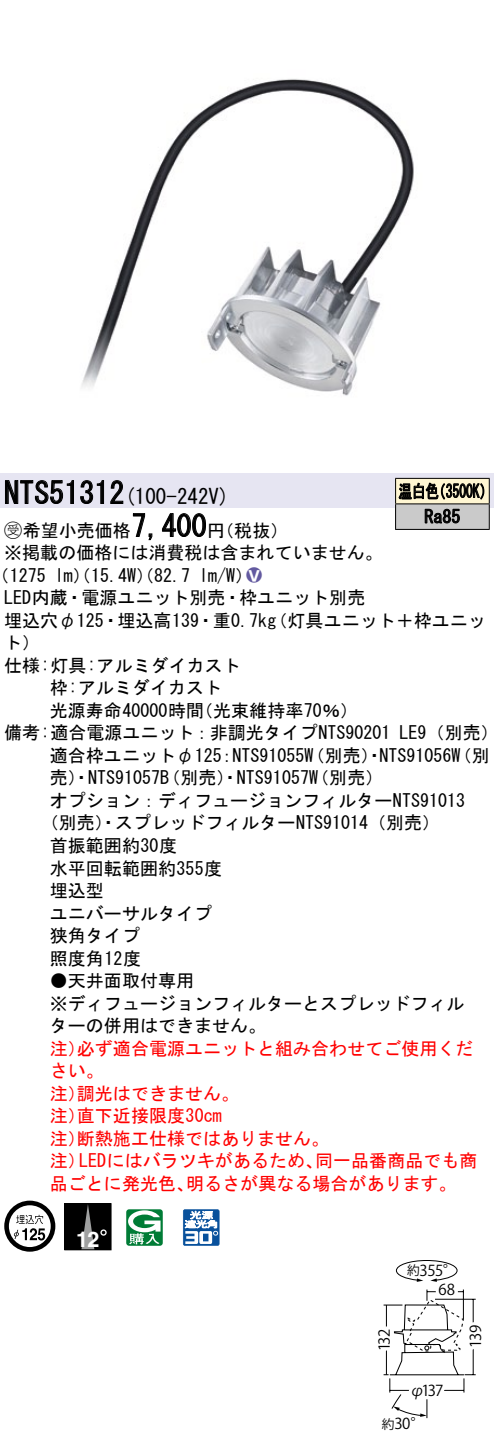
<style>
.page{position:relative;width:494px;height:1453px;background:#fff}
.page>*{position:absolute;margin:0;border:0;box-sizing:border-box;transform-origin:0 0}
.t1{font:30px "MS Gothic";color:#000}
.t2{font:700 21.6px "Helvetica LT Std";color:#fff}
.t3{font:21px "MS Gothic";color:#000}
.t4{font:18px/22.5px "MS Gothic";color:#000}
.t5{font:18px/22.5px "MS Gothic";color:#f00}
.t6{font:18px/25.5px "MS Gothic";color:#000;scale:.75 1}
.t7{font:18px "Ford Classification 1";color:#635aa0}
.t8{font:15px "ATC 436875472 d 44494 e 2 d 522 d 592 d 313330 90 pv RKSJ H";letter-spacing:-.045em;color:#000}
.t9{font:12.6px "ATC 436875472 d 44494 e 2 d 522 d 592 d 313330 90 pv RKSJ H";color:#000}
.s1{font-family:"Ford Classification 1"}
.s2{color:#fff}
</style>
<div class="page">
<img style="left:0;top:79px;width:493px;height:395px">
<div style="left:0;top:474px;width:493px;height:34px;background:#e6e5f2"></div>
<svg style="left:5px;top:480px;width:69px;height:24px"></svg>
<svg style="left:80px;top:480px;width:24px;height:24px"></svg>
<svg style="left:110px;top:480px;width:13px;height:24px"></svg>
<svg style="left:132px;top:513px;width:21px;height:27px"></svg>
<svg style="left:162px;top:513px;width:44px;height:24px"></svg>
<svg style="left:4px;top:1200px;width:51px;height:51px"></svg>
<div style="left:65px;top:1203px;width:46px;height:46px;background:#000"></div>
<svg style="left:81px;top:1205px;width:13px;height:43px"></svg>
<div style="left:64px;top:1203px;width:47px;height:47px;border:1px solid #000"></div>
<svg style="left:100px;top:1229px;width:6px;height:6px"></svg>
<svg style="left:126px;top:1209px;width:37px;height:36px"></svg>
<svg style="left:183px;top:1209px;width:36px;height:36px"></svg>
<hr style="left:395px;top:478px;width:94px;height:1px;background:#000">
<hr style="left:395px;top:529px;width:94px;height:1px;background:#000">
<svg style="left:395px;top:479px;width:94px;height:50px;background:#aca99d"></svg>
<svg style="left:383px;top:1260px;width:93px;height:159px"></svg>
<h1 class="t1" style="left:4px;top:478px;width:122px">NTS51312</h1>
<p class="t6" style="left:424px;top:478px;width:49px;text-indent:-26px">温白色<br>Ra85</p>
<p class="t6" style="left:432px;top:478px;width:82px">（3500 (K</p>
<p class="t3" style="left:124px;top:485px;width:106px">(100-242 (V</p>
<h1 class="t1" style="left:131px;top:511px;width:76px">7,400</h1>
<p class="t4" style="left:4px;top:519px;width:380px"><span class="s1">B</span>希望小売価格<br>※掲載の価格には消費税は含まれていません。</p>
<p class="t7" style="left:246px;top:566px;width:17px">2<span class="s2">8</span></p>
<p class="t4" style="left:207px;top:519px;width:82px">（円税抜(</p>
<p class="t4" style="left:199px;top:564px;width:55px">l m (W/</p>
<p class="t4" style="left:-8px;top:564px;width:56px">（1275</p>
<p class="t4" style="left:4px;top:586px;width:362px">LED内蔵・電源ユニット別売・枠ユニット別売</p>
<p class="t4" style="left:269px;top:609px;width:217px">（灯具ユニット＋枠ユニッ</p>
<p class="t4" style="left:55px;top:564px;width:137px">lm）（15.4 ）（W 82.7</p>
<p class="t4" style="left:4px;top:609px;width:273px">埋込穴φ125・埋込高139・重0.7kg</p>
<p class="t4" style="left:4px;top:631px;width:37px">ト(</p>
<p class="t4" style="left:4px;top:654px;width:238px">仕様:灯具:アルミダイカスト</p>
<p class="t4" style="left:50px;top:676px;width:174px">枠:アルミダイカスト</p>
<p class="t4" style="left:195px;top:699px;width:164px">（光束維持率70％(</p>
<p class="t4" style="left:50px;top:699px;width:156px">光源寿命40000時間</p>
<p class="t4" style="left:379px;top:721px;width:112px;text-indent:-374px">備考:適合電源ユニット：非調光タイプNTS90201<br>NTS91056（W 別</p>
<p class="t4" style="left:399px;top:721px;width:100px">LE （9 別売(</p>
<p class="t4" style="left:50px;top:744px;width:187px">適合枠ユニットφ125：</p>
<p class="t4" style="left:50px;top:766px;width:334px">売）・NTS91057（B 別売）・NTS91057（W 別売(</p>
<p class="t4" style="left:50px;top:789px;width:416px">オプション：ディフュージョンフィルターNTS91013</p>
<p class="t4" style="left:41px;top:811px;width:400px">（別売）・スプレッドフィルターNTS91014（別売(</p>
<p class="t4" style="left:50px;top:834px;width:129px">首振範囲約30度</p>
<p class="t4" style="left:50px;top:856px;width:174px">水平回転範囲約355度</p>
<p class="t4" style="left:50px;top:879px;width:55px">埋込型</p>
<p class="t4" style="left:50px;top:901px;width:163px">ユニバーサルタイプ</p>
<p class="t4" style="left:50px;top:924px;width:91px">狭角タイプ</p>
<p class="t4" style="left:50px;top:946px;width:93px">照度角12度</p>
<p class="t4" style="left:50px;top:969px;width:415px">●天井面取付専用<br>※ディフュージョンフィルターとスプレッドフィルターの併用はできません。</p>
<p class="t5" style="left:77px;top:1036px;width:397px">必ず適合電源ユニットと組み合わせてご使用くだ</p>
<p class="t4" style="left:232px;top:744px;width:152px">NTS91055（W 別売）・</p>
<p class="t5" style="left:50px;top:1036px;width:37px">注）</p>
<p class="t5" style="left:50px;top:1059px;width:55px">さい。</p>
<p class="t5" style="left:77px;top:1081px;width:163px">調光はできません。</p>
<p class="t5" style="left:77px;top:1081px;width:146px;text-indent:-27px">注）<br>直下近接限度30cm</p>
<p class="t5" style="left:77px;top:1104px;width:253px;text-indent:-27px">注）<br>断熱施工仕様ではありません。</p>
<p class="t5" style="left:50px;top:1126px;width:37px">注）</p>
<p class="t5" style="left:79px;top:1149px;width:245px">LEDにはバラツキがあるため、</p>
<p class="t5" style="left:315px;top:1149px;width:163px">同一品番商品でも商</p>
<p class="t5" style="left:50px;top:1149px;width:37px">注）</p>
<p class="t5" style="left:50px;top:1171px;width:145px">品ごとに発光色、</p>
<p class="t5" style="left:186px;top:1171px;width:272px">明るさが異なる場合があります。</p>
<p class="t2" style="left:76px;top:1226px;width:25px">12</p>
<p class="t8" style="left:419px;top:1262px;width:40px">355°</p>
<p class="t9" style="left:406px;top:1263px;width:14px">約</p>
<p class="t8" style="left:375px;top:1351px;width:24px;rotate:-90deg">132</p>
<p class="t8" style="left:438px;top:1281px;width:18px">68</p>
<p class="t8" style="left:421px;top:1381px;width:23px">137</p>
<p class="t8" style="left:409px;top:1381px;width:16px">φ</p>
<p class="t8" style="left:394px;top:1415px;width:32px">30°</p>
<p class="t9" style="left:381px;top:1417px;width:14px">約</p>
<p class="t8" style="left:467px;top:1348px;width:25px;rotate:-90deg">139</p>
</div>
